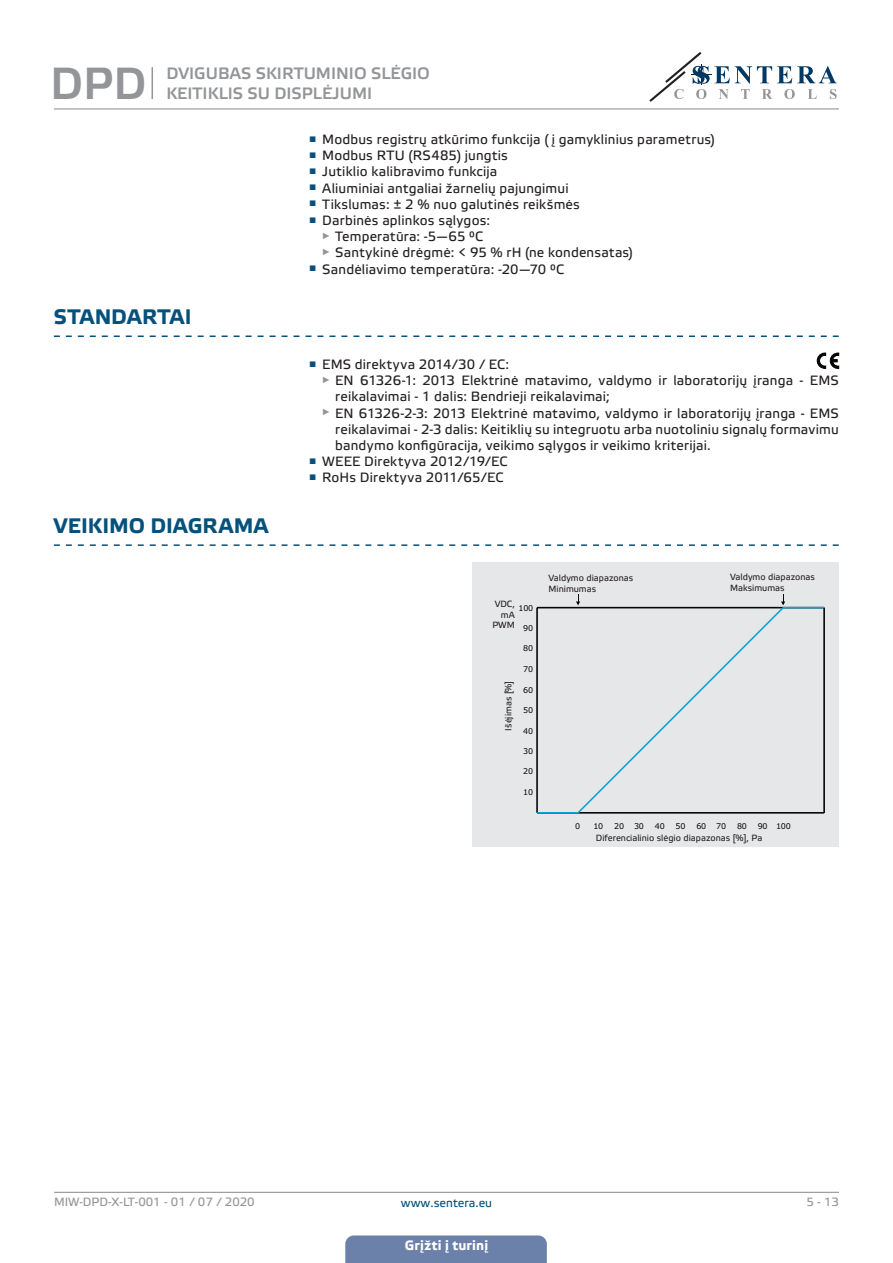
<style>
.page{position:relative;width:893px;height:1263px;background:#fff}
.page>*{position:absolute;margin:0;border:0;box-sizing:border-box;transform-origin:0 0}
.t1{font:45px "Etelka Medium Pro";color:#939598}
.t2{font:700 21px "Etelka Text Pro";letter-spacing:.01em;color:#06517c}
.t3{font:16.5px "Etelka Medium Pro";color:#939598}
.t4{font:13.5px/16.2px "Etelka Text Pro";letter-spacing:.015em;color:#231f20}
.t5{font:700 13.5px "Etelka Text Pro";letter-spacing:.02em;color:#fff}
.t6{font:12px "Etelka Text Pro";color:#939598}
.t7{font:12px "Etelka Text Pro";color:#06517c}
.t8{font:9px "Etelka Text Pro";color:#231f20}
.t9{font:7.95px "Verdana";letter-spacing:-.035em;color:#05060a}
</style>
<div class="page">
<hr style="left:54px;top:108px;width:785px;height:1px;background:#939598">
<hr style="left:54px;top:1192px;width:785px;height:1px;background:#939598">
<svg style="left:649px;top:52px;width:188px;height:50px"></svg>
<div style="left:345px;top:1235px;width:202px;height:28px;background:#6c81aa"></div>
<svg style="left:54px;top:335px;width:785px;height:2px"></svg>
<svg style="left:54px;top:544px;width:785px;height:2px"></svg>
<svg style="left:817px;top:353px;width:22px;height:16px"></svg>
<div style="left:472px;top:562px;width:367px;height:285px;background:#e6e7e9"></div>
<svg style="left:536px;top:605px;width:289px;height:209px"></svg>
<svg style="left:576px;top:595px;width:4px;height:10px"></svg>
<svg style="left:781px;top:595px;width:4px;height:10px"></svg>
<hr style="left:152px;top:67px;width:1px;height:32px;background:#939598">
<h1 class="t1" style="left:50px;top:59px;width:98px">DPD</h1>
<p class="t3" style="left:166px;top:64px;width:265px">DVIGUBAS SKIRTUMINIO SLĖGIO</p>
<p class="t3" style="left:166px;top:84px;width:207px">KEITIKLIS SU DISPLĖJUMI</p>
<p class="t4" style="left:309px;top:132px;width:407px"><sup>■</sup> Modbus registrų atkūrimo funkcija ( į gamyklinius parametrus)</p>
<p class="t4" style="left:309px;top:148px;width:200px"><sup>■</sup> Modbus RTU (RS485) jungtis</p>
<p class="t4" style="left:309px;top:164px;width:190px"><sup>■</sup> Jutiklio kalibravimo funkcija</p>
<p class="t4" style="left:309px;top:181px;width:261px"><sup>■</sup> Aliuminiai antgaliai žarnelių pajungimui</p>
<p class="t4" style="left:309px;top:197px;width:272px"><sup>■</sup> Tikslumas: ± 2 % nuo galutinės reikšmės</p>
<p class="t4" style="left:309px;top:213px;width:183px"><sup>■</sup> Darbinės aplinkos sąlygos:</p>
<p class="t4" style="left:322px;top:229px;width:163px"><sup>►</sup> Temperatūra: -5—65 °C</p>
<p class="t4" style="left:322px;top:245px;width:313px"><sup>►</sup> Santykinė drėgmė: &lt; 95 % rH (ne kondensatas)</p>
<p class="t4" style="left:309px;top:262px;width:257px"><sup>■</sup> Sandėliavimo temperatūra: -20—70 °C</p>
<p class="t2" style="left:54px;top:305px;width:139px">STANDARTAI</p>
<p class="t2" style="left:54px;top:514px;width:216px">VEIKIMO DIAGRAMA</p>
<p class="t4" style="left:309px;top:357px;width:202px"><sup>■</sup> EMS direktyva 2014/30 / EC:</p>
<p class="t4" style="left:335px;top:373px;width:505px;text-indent:-13px"><sup>►</sup> EN 61326-1: 2013 Elektrinė matavimo, valdymo ir laboratorijų įranga - EMS reikalavimai - 1 dalis: Bendrieji reikalavimai;</p>
<p class="t4" style="left:335px;top:406px;width:505px;text-align:justify;text-indent:-13px"><sup>►</sup> EN 61326-2-3: 2013 Elektrinė matavimo, valdymo ir laboratorijų įranga - EMS reikalavimai - 2-3 dalis: Keitiklių su integruotu arba nuotoliniu signalų formavimu bandymo konfigūracija, veikimo sąlygos ir veikimo kriterijai.</p>
<p class="t4" style="left:309px;top:454px;width:200px"><sup>■</sup> WEEE Direktyva 2012/19/EC</p>
<p class="t4" style="left:309px;top:470px;width:196px"><sup>■</sup> RoHs Direktyva 2011/65/EC</p>
<p class="t8" style="left:495px;top:599px;width:22px">VDC,</p>
<p class="t8" style="left:501px;top:610px;width:15px">mA</p>
<p class="t8" style="left:492px;top:620px;width:24px">PWM</p>
<p class="t9" style="left:518px;top:602px;width:16px">100</p>
<p class="t9" style="left:523px;top:623px;width:11px">90</p>
<p class="t9" style="left:523px;top:643px;width:11px">80</p>
<p class="t8" style="left:503px;top:730px;width:51px;rotate:-90deg">Išėjimas [%]</p>
<p class="t9" style="left:523px;top:664px;width:11px">70</p>
<p class="t9" style="left:523px;top:684px;width:11px">60</p>
<p class="t9" style="left:523px;top:704px;width:11px">50</p>
<p class="t9" style="left:523px;top:725px;width:11px">40</p>
<p class="t9" style="left:523px;top:746px;width:11px">30</p>
<p class="t9" style="left:523px;top:766px;width:11px">20</p>
<p class="t9" style="left:523px;top:786px;width:11px">10</p>
<p class="t8" style="left:549px;top:573px;width:86px">Valdymo diapazonas</p>
<p class="t8" style="left:549px;top:584px;width:49px">Minimumas</p>
<p class="t8" style="left:730px;top:572px;width:86px">Valdymo diapazonas</p>
<p class="t8" style="left:730px;top:582px;width:56px">Maksimumas</p>
<p class="t9" style="left:575px;top:821px;width:7px">0</p>
<p class="t9" style="left:593px;top:821px;width:11px">10</p>
<p class="t9" style="left:614px;top:821px;width:11px">20</p>
<p class="t9" style="left:634px;top:821px;width:11px">30</p>
<p class="t9" style="left:655px;top:821px;width:11px">40</p>
<p class="t9" style="left:676px;top:821px;width:11px">50</p>
<p class="t9" style="left:696px;top:821px;width:11px">60</p>
<p class="t9" style="left:716px;top:821px;width:11px">70</p>
<p class="t9" style="left:737px;top:821px;width:11px">80</p>
<p class="t9" style="left:758px;top:821px;width:35px">90 100</p>
<p class="t8" style="left:596px;top:833px;width:168px">Diferencialinio slėgio diapazonas [%], Pa</p>
<p class="t6" style="left:54px;top:1195px;width:202px">MIW-DPD-X-LT-001 - 01 / 07 / 2020</p>
<p class="t7" style="left:401px;top:1196px;width:93px">www.sentera.eu</p>
<p class="t6" style="left:806px;top:1195px;width:34px">5 - 13</p>
<p class="t5" style="left:405px;top:1238px;width:85px">Grįžti į turinį</p>
</div>
